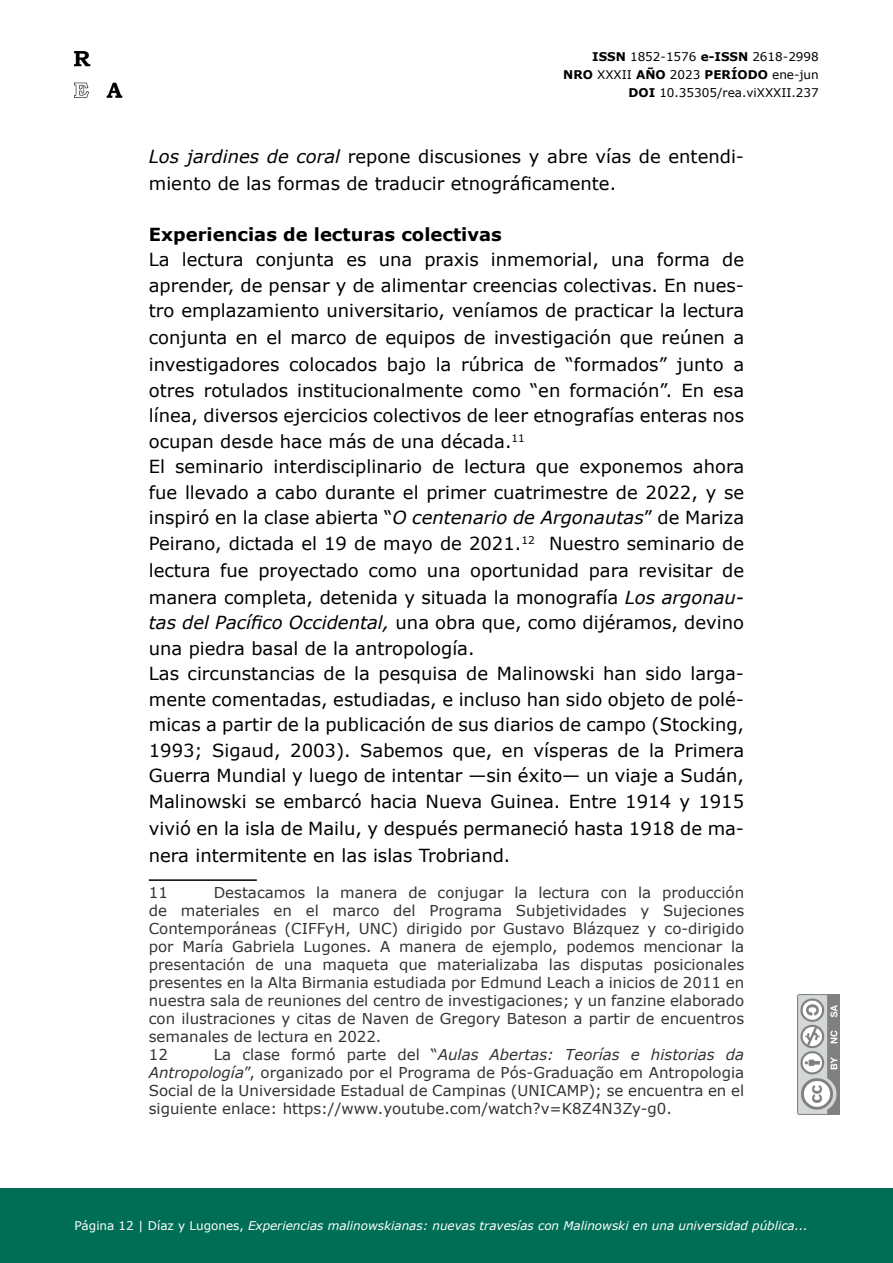
<style>
.page{position:relative;width:893px;height:1263px;background:#fff}
.page>*{position:absolute;margin:0;border:0;box-sizing:border-box;transform-origin:0 0}
.t1{font:18px/26px "Verdana";color:#000;text-align:justify}
.Título_párrafo_básic{font:700 18px "Verdana";color:#000}
.Notas_a_pie{font:15px/18px "Verdana";color:#333;text-align:justify}
.t2{font:italic 12px "Verdana";color:#fff}
.t3{font:12px/18px "Verdana";color:#000;text-align:right}
.s1{font-weight:700}
.s2{font-style:italic}
.s3{font-style:normal}
</style>
<div class="page">
<img style="left:798px;top:994px;width:42px;height:120px">
<div style="left:0;top:1188px;width:893px;height:75px;background:#006e56"></div>
<img style="left:74px;top:52px;width:49px;height:45px">
<hr style="left:149px;top:879px;width:108px;height:2px;background:#000">
<p class="t3" style="left:563px;top:47px;width:257px"><span class="s1">ISSN</span> 1852-1576 <span class="s1">e-ISSN</span> 2618-2998<br><span class="s1">NRO</span> XXXII <span class="s1">AÑO</span> 2023 <span class="s1">PERÍODO</span> ene-jun<br><span class="s1">DOI</span> 10.35305/rea.viXXXII.237</p>
<p class="t1" style="left:149px;top:142px;width:597px;line-height:27px"><span class="s2">Los jardines de coral</span> repone discusiones y abre vías de entendi&shy;miento de las formas de traducir etnográficamente.</p>
<p class="Título_párrafo_básic" style="left:149px;top:221px;width:354px">Experiencias de lecturas colectivas</p>
<p class="t1" style="left:149px;top:246px;width:597px">La lectura conjunta es una praxis inmemorial, una forma de aprender, de pensar y de alimentar creencias colectivas. En nues&shy;tro emplazamiento universitario, veníamos de practicar la lectura conjunta en el marco de equipos de investigación que reúnen a investigadores colocados bajo la rúbrica de “formados” junto a otres rotulados institucionalmente como “en formación”. En esa línea, diversos ejercicios colectivos de leer etnografías enteras nos ocupan desde hace más de una década.<sup>11</sup></p>
<p class="t1" style="left:149px;top:453px;width:597px">El seminario interdisciplinario de lectura que exponemos ahora fue llevado a cabo durante el primer cuatrimestre de 2022, y se inspiró en la clase abierta “<span class="s2">O centenario de Argonautas</span>” de Mariza Peirano, dictada el 19 de mayo de 2021.<sup>12</sup> Nuestro seminario de lectura fue proyectado como una oportunidad para revisitar de manera completa, detenida y situada la monografía <span class="s2">Los argonau&shy;tas del Pacífico Occidental,</span> una obra que, como dijéramos, devino una piedra basal de la antropología.</p>
<p class="t1" style="left:149px;top:660px;width:597px">Las circunstancias de la pesquisa de Malinowski han sido larga&shy;mente comentadas, estudiadas, e incluso han sido objeto de polé&shy;micas a partir de la publicación de sus diarios de campo (Stocking, 1993; Sigaud, 2003). Sabemos que, en vísperas de la Primera Guerra Mundial y luego de intentar —sin éxito— un viaje a Sudán, Malinowski se embarcó hacia Nueva Guinea. Entre 1914 y 1915 vivió en la isla de Mailu, y después permaneció hasta 1918 de ma&shy;nera intermitente en las islas Trobriand.</p>
<p class="Notas_a_pie" style="left:149px;top:883px;width:21px">11</p>
<p class="Notas_a_pie" style="left:149px;top:883px;width:597px;text-indent:65px">Destacamos la manera de conjugar la lectura con la producción de materiales en el marco del Programa Subjetividades y Sujeciones Contemporáneas (CIFFyH, UNC) dirigido por Gustavo Blázquez y co-dirigido por María Gabriela Lugones. A manera de ejemplo, podemos mencionar la presentación de una maqueta que materializaba las disputas posicionales presentes en la Alta Birmania estudiada por Edmund Leach a inicios de 2011 en nuestra sala de reuniones del centro de investigaciones; y un fanzine elaborado con ilustraciones y citas de Naven de Gregory Bateson a partir de encuentros semanales de lectura en 2022.</p>
<p class="Notas_a_pie" style="left:149px;top:1045px;width:21px">12</p>
<p class="Notas_a_pie" style="left:149px;top:1045px;width:597px;text-indent:65px">La clase formó parte del “<span class="s2">Aulas Abertas: Teorías e historias da Antropología</span>”, organizado por el Programa de Pós-Graduação em Antropologia Social de la Universidade Estadual de Campinas (UNICAMP); se encuentra en el siguiente enlace: https://www.youtube.com/watch?v=K8Z4N3Zy-g0.</p>
<p class="t2" style="left:74px;top:1217px;width:735px"><span class="s3">Página 12 | Díaz y Lugones,</span> Experiencias malinowskianas: nuevas travesías con Malinowski en una universidad pública...</p>
</div>
